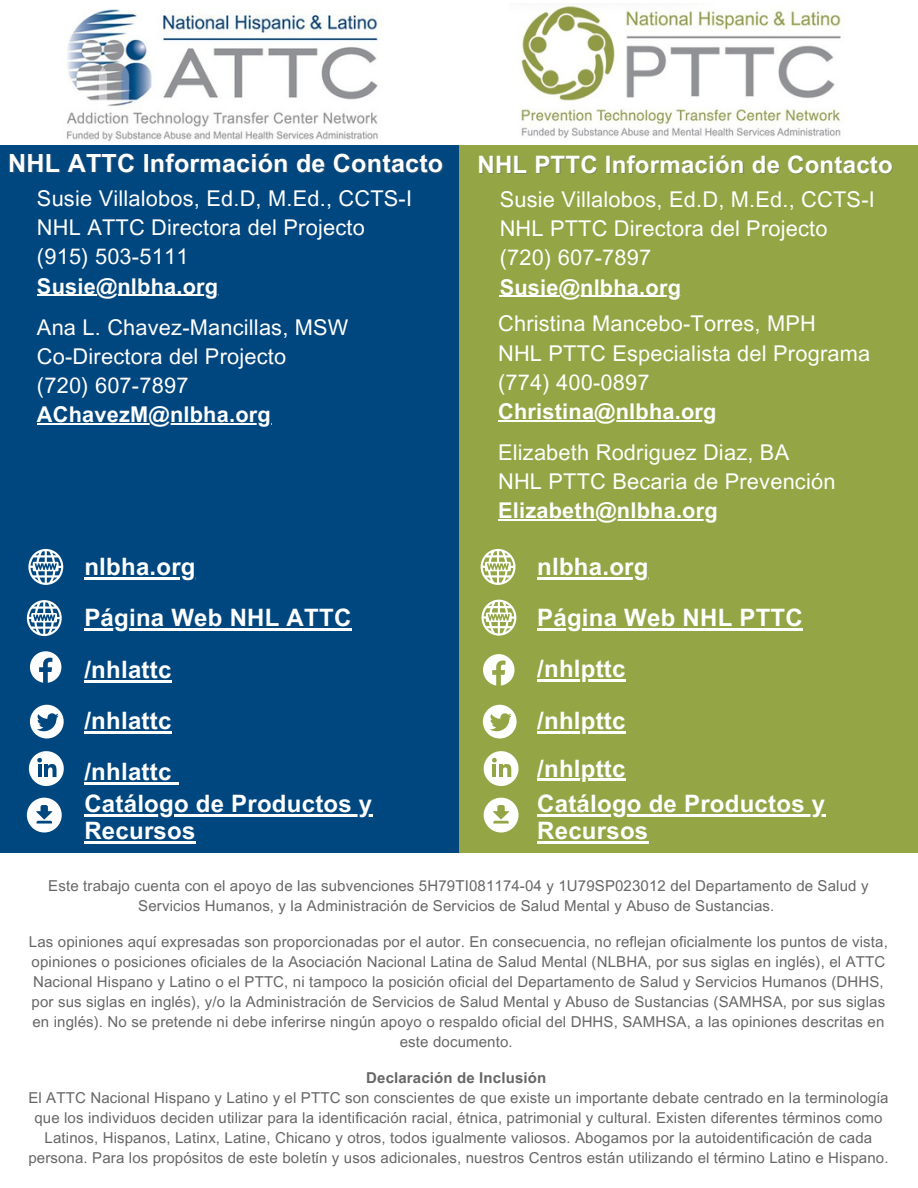
<style>
.page{position:relative;width:918px;height:1188px;background:#fff}
.page>*{position:absolute;margin:0;border:0;box-sizing:border-box;transform-origin:0 0}
.t1{font:700 25.05px "Arial MT Pro";letter-spacing:.01em;color:#fff}
.t2{font:700 24px/27px "Arial MT Pro";letter-spacing:.01em;color:#fff}
.t3{font:21.75px/29.2px "Arial MT Pro";letter-spacing:.01em;color:#fff}
.t4{font:700 21.75px/29.2px "Arial MT Pro";letter-spacing:.01em;color:#fff}
.t5{font:15px/20px "Arial MT Pro";letter-spacing:.01em;color:#666;text-align:center}
.t6{font:700 15px "Arial MT Pro";letter-spacing:.01em;color:#666}
.s1{font-weight:400}
</style>
<div class="page">
<div style="left:0;top:0;width:459px;height:853px;background:#00467f"></div>
<div style="left:459px;top:0;width:459px;height:853px;background:#94a545"></div>
<svg style="left:28px;top:549px;width:35px;height:36px"></svg>
<svg style="left:27px;top:600px;width:35px;height:36px"></svg>
<svg style="left:481px;top:549px;width:34px;height:36px"></svg>
<svg style="left:482px;top:600px;width:34px;height:36px"></svg>
<svg style="left:30px;top:705px;width:34px;height:34px"></svg>
<svg style="left:483px;top:705px;width:34px;height:34px"></svg>
<svg style="left:30px;top:651px;width:31px;height:32px"></svg>
<svg style="left:483px;top:654px;width:32px;height:32px"></svg>
<svg style="left:27px;top:798px;width:35px;height:35px"></svg>
<svg style="left:29px;top:751px;width:35px;height:35px"></svg>
<svg style="left:484px;top:751px;width:35px;height:35px"></svg>
<svg style="left:484px;top:798px;width:35px;height:35px"></svg>
<div style="left:0;top:0;width:459px;height:145px;background:#fff"></div>
<img style="left:66px;top:9px;width:312px;height:133px">
<div style="left:459px;top:0;width:459px;height:145px;background:#fff"></div>
<img style="left:520px;top:3px;width:324px;height:135px">
<hr style="left:37px;top:295px;width:181px;height:1px;background:#fff">
<hr style="left:37px;top:424px;width:234px;height:1px;background:#fff">
<hr style="left:500px;top:296px;width:181px;height:1px;background:#fff">
<hr style="left:498px;top:420px;width:219px;height:1px;background:#fff">
<hr style="left:498px;top:519px;width:220px;height:1px;background:#fff">
<hr style="left:84px;top:577px;width:112px;height:3px;background:#fff">
<hr style="left:84px;top:629px;width:268px;height:2px;background:#fff">
<hr style="left:84px;top:680px;width:88px;height:2px;background:#fff">
<hr style="left:84px;top:731px;width:88px;height:3px;background:#fff">
<hr style="left:84px;top:783px;width:88px;height:2px;background:#fff">
<svg style="left:172px;top:783px;width:7px;height:2px"></svg>
<hr style="left:84px;top:815px;width:289px;height:2px;background:#fff">
<hr style="left:84px;top:842px;width:112px;height:2px;background:#fff">
<hr style="left:537px;top:577px;width:112px;height:3px;background:#fff">
<hr style="left:537px;top:629px;width:266px;height:2px;background:#fff">
<hr style="left:537px;top:679px;width:89px;height:2px;background:#fff">
<hr style="left:537px;top:731px;width:89px;height:3px;background:#fff">
<hr style="left:537px;top:779px;width:89px;height:2px;background:#fff">
<hr style="left:537px;top:815px;width:288px;height:2px;background:#fff">
<hr style="left:537px;top:842px;width:111px;height:2px;background:#fff">
<p class="t1" style="left:8px;top:154px;width:436px">NHL ATTC Información de Contacto</p>
<p class="t3" style="left:37px;top:186px;width:377px">Susie Villalobos, Ed.D, M.Ed., CCTS-I<br>NHL ATTC Directora del Projecto</p>
<p class="t3" style="left:37px;top:245px;width:153px">(915) 503-5111</p>
<p class="t4" style="left:37px;top:274px;width:183px">Susie@nlbha.org</p>
<p class="t3" style="left:37px;top:315px;width:313px">Ana L. Chavez-Mancillas, MSW<br>Co-Directora del Projecto</p>
<p class="t4" style="left:37px;top:374px;width:235px"><span class="s1">(720) 607-7897<br></span>AChavezM@nlbha.org</p>
<p class="t2" style="left:477px;top:154px;width:417px">NHL PTTC Información de Contacto</p>
<p class="t3" style="left:500px;top:187px;width:377px">Susie Villalobos, Ed.D, M.Ed., CCTS-I</p>
<p class="t3" style="left:500px;top:217px;width:329px">NHL PTTC Directora del Projecto</p>
<p class="t3" style="left:500px;top:246px;width:153px">(720) 607-7897</p>
<p class="t4" style="left:500px;top:275px;width:183px">Susie@nlbha.org</p>
<p class="t3" style="left:498px;top:312px;width:319px">Christina Mancebo-Torres, MPH</p>
<p class="t3" style="left:498px;top:341px;width:374px">NHL PTTC Especialista del Programa</p>
<p class="t3" style="left:498px;top:370px;width:153px">(774) 400-0897</p>
<p class="t4" style="left:498px;top:400px;width:220px">Christina@nlbha.org</p>
<p class="t3" style="left:498px;top:440px;width:293px">Elizabeth Rodriguez Diaz, BA</p>
<p class="t3" style="left:498px;top:469px;width:339px">NHL PTTC Becaria de Prevención</p>
<p class="t4" style="left:498px;top:499px;width:221px">Elizabeth@nlbha.org</p>
<p class="t2" style="left:84px;top:556px;width:113px">nlbha.org</p>
<p class="t2" style="left:84px;top:608px;width:268px">Página Web NHL ATTC</p>
<p class="t2" style="left:84px;top:659px;width:89px">/nhlattc</p>
<p class="t2" style="left:84px;top:710px;width:89px">/nhlattc</p>
<p class="t2" style="left:84px;top:761px;width:89px">/nhlattc</p>
<p class="t2" style="left:84px;top:793px;width:289px">Catálogo de Productos y<br>Recursos</p>
<p class="t5" style="left:48px;top:877px;width:822px">Este trabajo cuenta con el apoyo de las subvenciones 5H79TI081174-04 y 1U79SP023012 del Departamento de Salud y<br>Servicios Humanos, y la Administración de Servicios de Salud Mental y Abuso de Sustancias.</p>
<p class="t5" style="left:29px;top:933px;width:861px">Las opiniones aquí expresadas son proporcionadas por el autor. En consecuencia, no reflejan oficialmente los puntos de vista, opiniones o posiciones oficiales de la Asociación Nacional Latina de Salud Mental (NLBHA, por sus siglas en inglés), el ATTC Nacional Hispano y Latino o el PTTC, ni tampoco la posición oficial del Departamento de Salud y Servicios Humanos (DHHS, por sus siglas en inglés), y/o la Administración de Servicios de Salud Mental y Abuso de Sustancias (SAMHSA, por sus siglas en inglés). No se pretende ni debe inferirse ningún apoyo o respaldo oficial del DHHS, SAMHSA, a las opiniones descritas en este documento.</p>
<p class="t6" style="left:366px;top:1072px;width:182px">Declaración de Inclusión</p>
<p class="t5" style="left:28px;top:1089px;width:862px">El ATTC Nacional Hispano y Latino y el PTTC son conscientes de que existe un importante debate centrado en la terminología que los individuos deciden utilizar para la identificación racial, étnica, patrimonial y cultural. Existen diferentes términos como Latinos, Hispanos, Latinx, Latine, Chicano y otros, todos igualmente valiosos. Abogamos por la autoidentificación de cada persona. Para los propósitos de este boletín y usos adicionales, nuestros Centros están utilizando el término Latino e Hispano.</p>
<p class="t2" style="left:537px;top:556px;width:113px">nlbha.org</p>
<p class="t2" style="left:537px;top:608px;width:267px">Página Web NHL PTTC</p>
<p class="t2" style="left:537px;top:658px;width:90px">/nhlpttc</p>
<p class="t2" style="left:537px;top:710px;width:90px">/nhlpttc</p>
<p class="t2" style="left:537px;top:758px;width:90px">/nhlpttc</p>
<p class="t2" style="left:537px;top:793px;width:289px">Catálogo de Productos y<br>Recursos</p>
</div>
